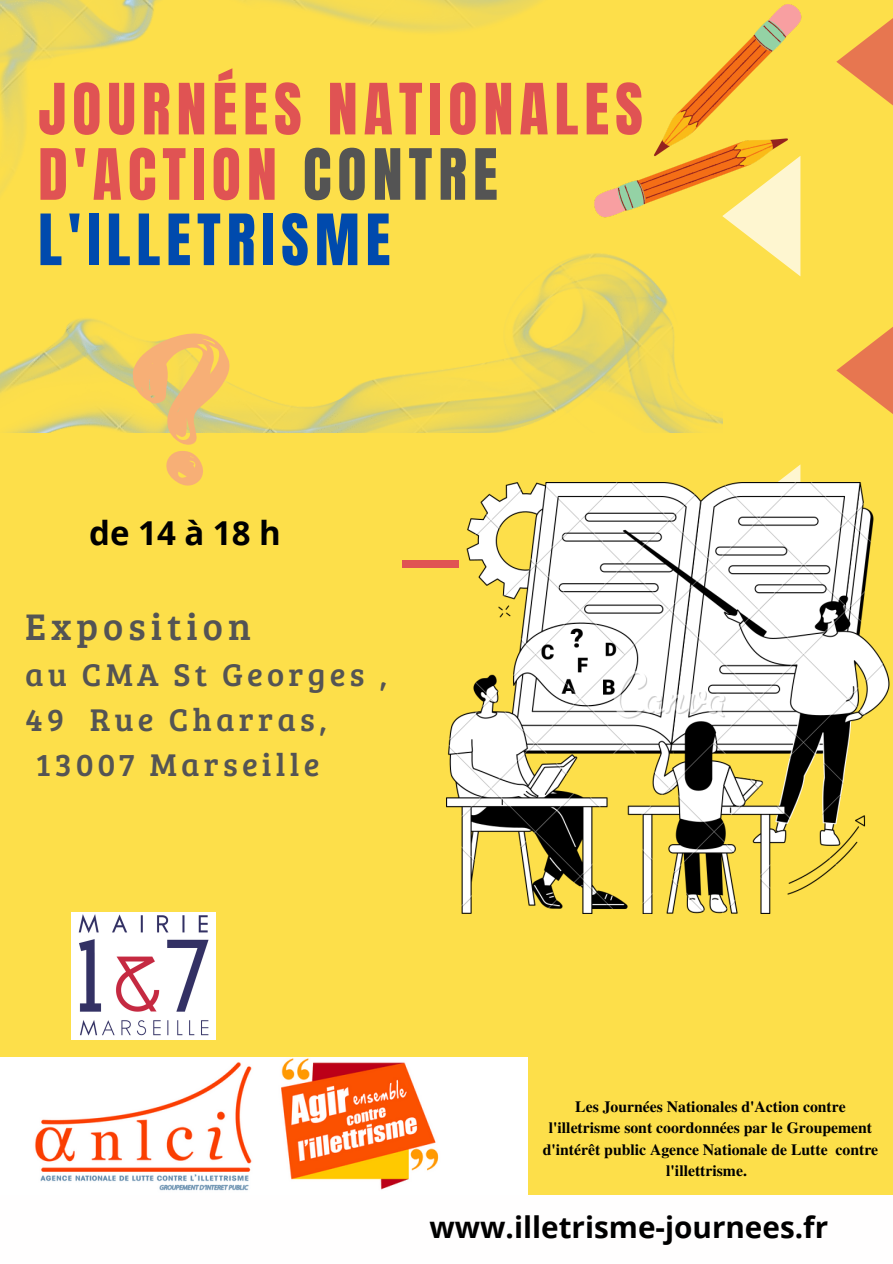
<style>
.page{position:relative;width:893px;height:1264px;background:#fff}
.page>*{position:absolute;margin:0;border:0;box-sizing:border-box;transform-origin:0 0}
.t1{font:60px/65.2px "Anton";letter-spacing:.1em;color:#e05353}
.t2{font:38.25px "Bree Serif";letter-spacing:.13em;color:#545454}
.t3{font:700 33px "Open Sans";letter-spacing:.26em;color:#000}
.t4{font:32.55px "Bree Serif";letter-spacing:.13em;color:#545454}
.t5{font:700 29.7px "Open Sans";color:#000}
.t6{font:700 15.75px/21.3px "Te X Gyre Termes";color:#000;text-align:center}
.s1{color:#545454}
.s2{color:#004aad}
</style>
<div class="page">
<div style="left:0;top:0;width:892px;height:1262px;background:#fddf4a"></div>
<div style="left:402px;top:560px;width:56px;height:7px;background:#e05353"></div>
<svg style="left:836px;top:327px;width:56px;height:86px"></svg>
<svg style="left:836px;top:19px;width:56px;height:86px"></svg>
<svg style="left:778px;top:465px;width:22px;height:17px"></svg>
<svg style="left:725px;top:218px;width:75px;height:58px"></svg>
<img style="left:446px;top:482px;width:444px;height:431px">
<img style="left:0;top:1057px;width:527px;height:138px">
<img style="left:0;top:0;width:722px;height:433px">
<img style="left:591px;top:2px;width:211px;height:216px">
<div style="left:0;top:1195px;width:892px;height:67px;background:#fffefe"></div>
<img style="left:71px;top:912px;width:144px;height:127px">
<svg style="left:132px;top:333px;width:98px;height:153px"></svg>
<h1 class="t1" style="left:38px;top:77px;width:606px">JOURNÉES NATIONALES<br>D'ACTION <span class="s1">CONTRE<br></span><span class="s2">L'ILLETRISME</span></h1>
<h3 class="t3" style="left:89px;top:509px;width:193px">de14à18h</h3>
<h2 class="t2" style="left:25px;top:598px;width:227px">Exposition</h2>
<h3 class="t4" style="left:25px;top:650px;width:364px">au CMA St Georges ,</h3>
<h3 class="t4" style="left:25px;top:695px;width:303px">49 Rue Charras,</h3>
<h3 class="t4" style="left:36px;top:740px;width:285px">13007 Marseille</h3>
<p class="t6" style="left:542px;top:1095px;width:337px">Les Journées Nationales d'Action contre l'illetrisme sont coordonnées par le Groupement d'intérêt public Agence Nationale de Lutte contre l'illettrisme.</p>
<h3 class="t5" style="left:429px;top:1206px;width:400px">www.illetrisme-journees.fr</h3>
</div>
